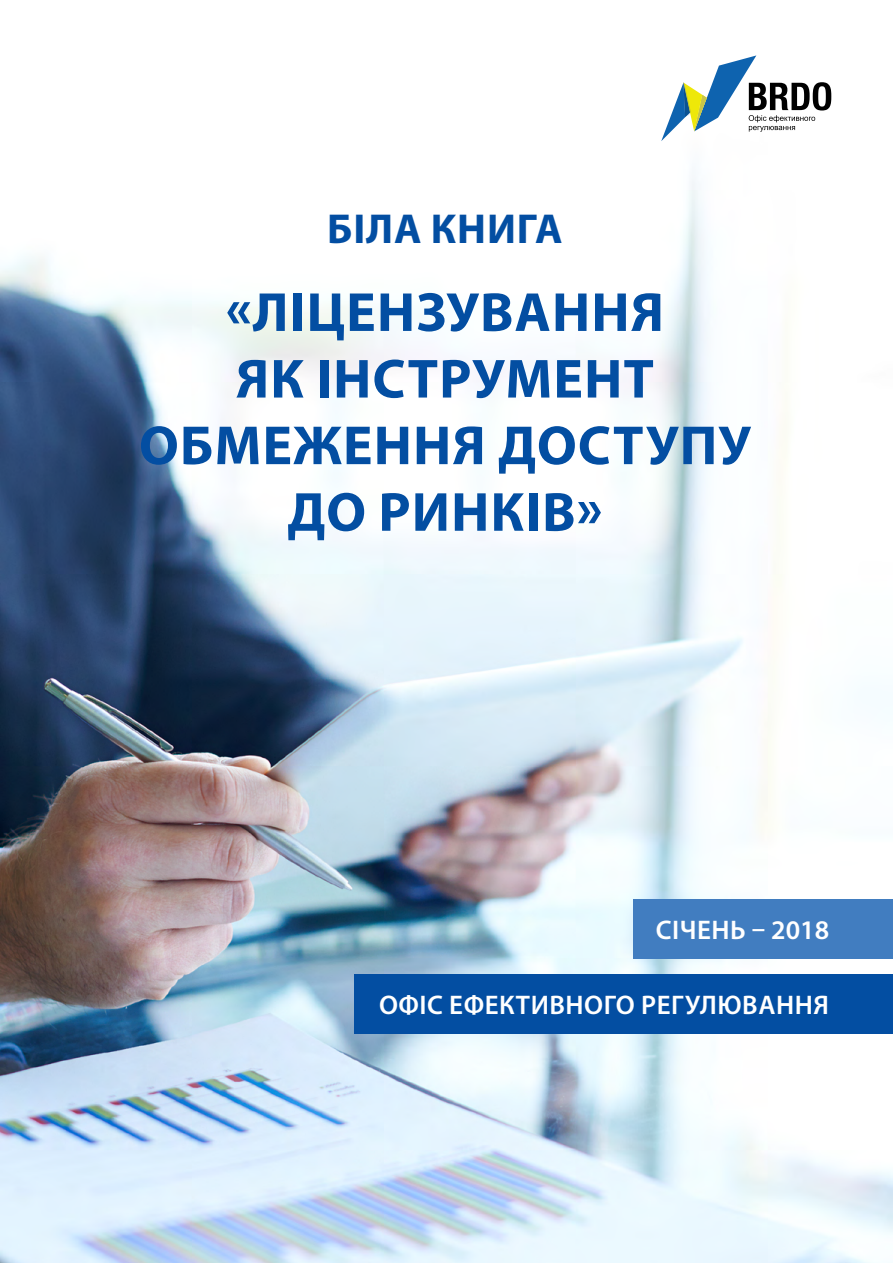
<style>
.page{position:relative;width:893px;height:1263px;background:#fff}
.page>*{position:absolute;margin:0;border:0;box-sizing:border-box;transform-origin:0 0}
.t1{font:700 55.5px "Myriad Pro";letter-spacing:.02em;color:#034ea2}
.t2{font:700 42px "Myriad Pro";letter-spacing:.02em;color:#034ea2}
.t3{font:600 27px "Myriad Pro";letter-spacing:.02em;color:#fff}
</style>
<div class="page">
<img style="left:0;top:91px;width:893px;height:1172px">
<svg style="left:661px;top:55px;width:170px;height:86px"></svg>
<div style="left:354px;top:974px;width:539px;height:59px;background:#034ea2"></div>
<div style="left:634px;top:899px;width:259px;height:60px;background:#417dc0"></div>
<p class="t2" style="left:327px;top:201px;width:237px">БІЛА КНИГА</p>
<p class="t1" style="left:226px;top:276px;width:327px">«Ліцензуванн</p>
<p class="t1" style="left:631px;top:276px;width:35px">я</p>
<p class="t1" style="left:236px;top:343px;width:419px">як інструмент</p>
<p class="t1" style="left:139px;top:409px;width:613px">обмеження доступу</p>
<p class="t1" style="left:287px;top:476px;width:156px">до ринкі</p>
<p class="t1" style="left:542px;top:476px;width:62px">в»</p>
<p class="t3" style="left:656px;top:913px;width:175px">Січень – 2018</p>
<p class="t3" style="left:379px;top:987px;width:451px">Офіс ефективного регулювання</p>
</div>
